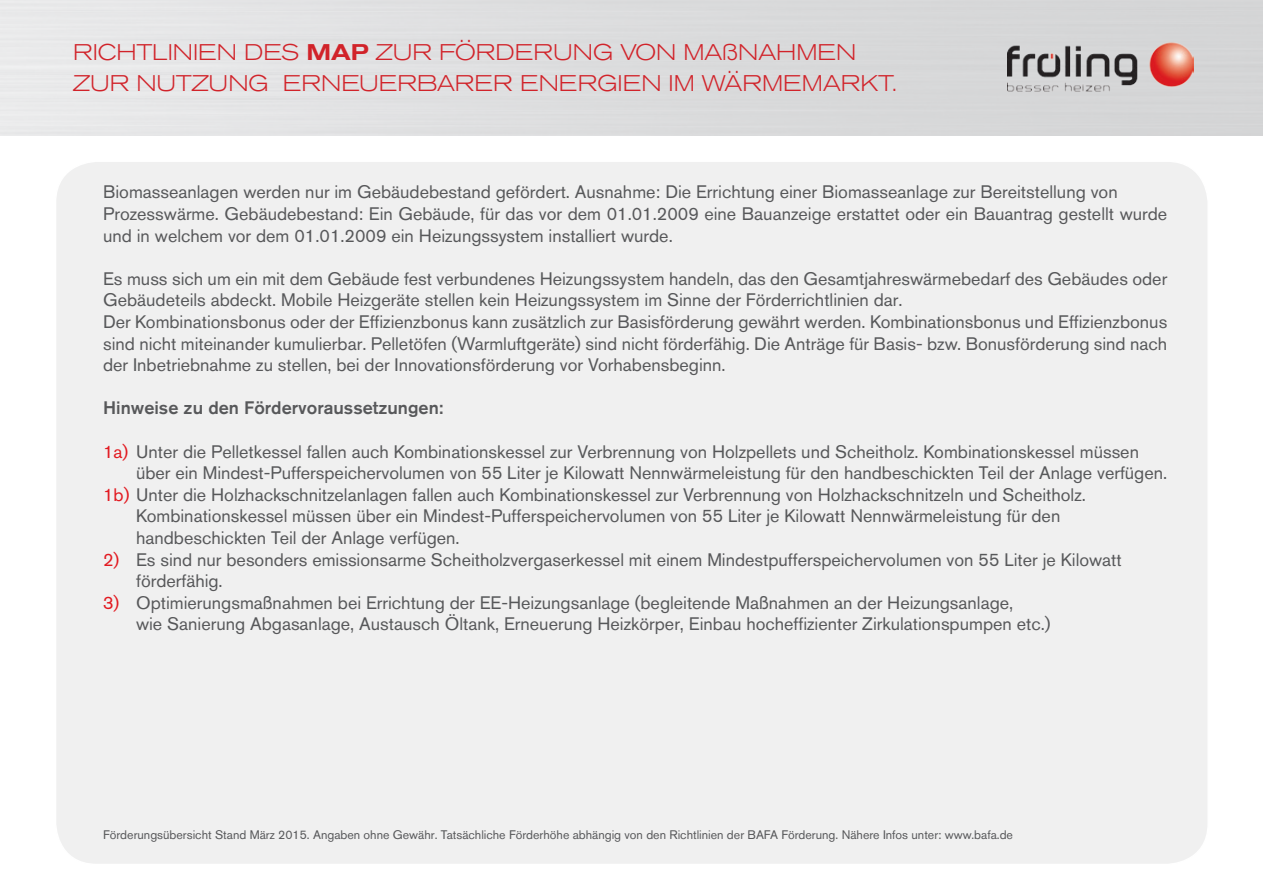
<style>
.page{position:relative;width:1263px;height:893px;background:#fff}
.page>*{position:absolute;margin:0;border:0;box-sizing:border-box;transform-origin:0 0}
.t1{font:300 expanded 22.5px "Akzidenz Grotesk BQ";color:#d1232a}
.t2{font:18px/21.6px "Akzidenz Grotesk BQ";color:#57585a}
.t3{font:500 18px "Akzidenz Grotesk BQ";color:#57585a}
.t4{font:12.3px "Akzidenz Grotesk BQ";color:#57585a}
.s1{font-weight:500}
.s2{color:#e21a21}
</style>
<div class="page">
<div style="left:56px;top:161px;width:1152px;height:703px;background:#f0f0f0;border-radius:42px"></div>
<img style="left:0;top:0;width:1263px;height:135px">
<img style="left:1007px;top:39px;width:186px;height:56px">
<p class="t1" style="left:73px;top:40px;width:785px">RICHTLINIEN DES <span class="s1">MAP</span> ZUR FÖRDERUNG VON MAßNAHMEN</p>
<p class="t1" style="left:73px;top:71px;width:826px">ZUR NUTZUNG ERNEUERBARER ENERGIEN IM WÄRMEMARKT.</p>
<p class="t2" style="left:103px;top:181px;width:1016px">Biomasseanlagen werden nur im Gebäudebestand gefördert. Ausnahme: Die Errichtung einer Biomasseanlage zur Bereitstellung von</p>
<p class="t2" style="left:103px;top:203px;width:1066px">Prozesswärme. Gebäudebestand: Ein Gebäude, für das vor dem 01.01.2009 eine Bauanzeige erstattet oder ein Bauantrag gestellt wurde und in welchem vor dem 01.01.2009 ein Heizungssystem installiert wurde.</p>
<p class="t2" style="left:103px;top:268px;width:1066px">Es muss sich um ein mit dem Gebäude fest verbundenes Heizungssystem handeln, das den Gesamtjahreswärmebedarf des Gebäudes oder<br>Gebäudeteils abdeckt. Mobile Heizgeräte stellen kein Heizungssystem im Sinne der Förderrichtlinien dar.</p>
<p class="t2" style="left:103px;top:311px;width:1066px;text-align:justify">Der Kombinationsbonus oder der Effizienzbonus kann zusätzlich zur Basisförderung gewährt werden. Kombinationsbonus und Effizienzbonus sind nicht miteinander kumulierbar. Pelletöfen (Warmluftgeräte) sind nicht förderfähig. Die Anträge für Basis- bzw. Bonusförderung sind nach der Inbetriebnahme zu stellen, bei der Innovationsförderung vor Vorhabensbeginn.</p>
<p class="t3" style="left:103px;top:397px;width:342px">Hinweise zu den Fördervoraussetzungen:</p>
<p class="t2" style="left:136px;top:440px;width:1033px;text-indent:-33px"><span class="s2">1a)</span> Unter die Pelletkessel fallen auch Kombinationskessel zur Verbrennung von Holzpellets und Scheitholz. Kombinationskessel müssen über ein Mindest-Pufferspeichervolumen von 55 Liter je Kilowatt Nennwärmeleistung für den handbeschickten Teil der Anlage verfügen.</p>
<p class="t2" style="left:103px;top:484px;width:984px"><span class="s2">1b)</span> Unter die Holzhackschnitzelanlagen fallen auch Kombinationskessel zur Verbrennung von Holzhackschnitzeln und Scheitholz.</p>
<p class="t2" style="left:136px;top:505px;width:926px">Kombinationskessel müssen über ein Mindest-Pufferspeichervolumen von 55 Liter je Kilowatt Nennwärmeleistung für den</p>
<p class="t2" style="left:136px;top:527px;width:325px">handbeschickten Teil der Anlage verfügen.</p>
<p class="t2" style="left:103px;top:548px;width:1020px"><span class="s2">2)</span> Es sind nur besonders emissionsarme Scheitholzvergaserkessel mit einem Mindestpufferspeichervolumen von 55 Liter je Kilowatt</p>
<p class="t2" style="left:136px;top:570px;width:88px">förderfähig.</p>
<p class="t2" style="left:103px;top:592px;width:912px"><span class="s2">3)</span> Optimierungsmaßnahmen bei Errichtung der EE-Heizungsanlage (begleitende Maßnahmen an der Heizungsanlage,</p>
<p class="t2" style="left:136px;top:613px;width:916px">wie Sanierung Abgasanlage, Austausch Öltank, Erneuerung Heizkörper, Einbau hocheffizienter Zirkulationspumpen etc.)</p>
<p class="t4" style="left:103px;top:827px;width:911px">Förderungsübersicht Stand März 2015. Angaben ohne Gewähr. Tatsächliche Förderhöhe abhängig von den Richtlinien der BAFA Förderung. Nähere Infos unter: www.bafa.de</p>
</div>
